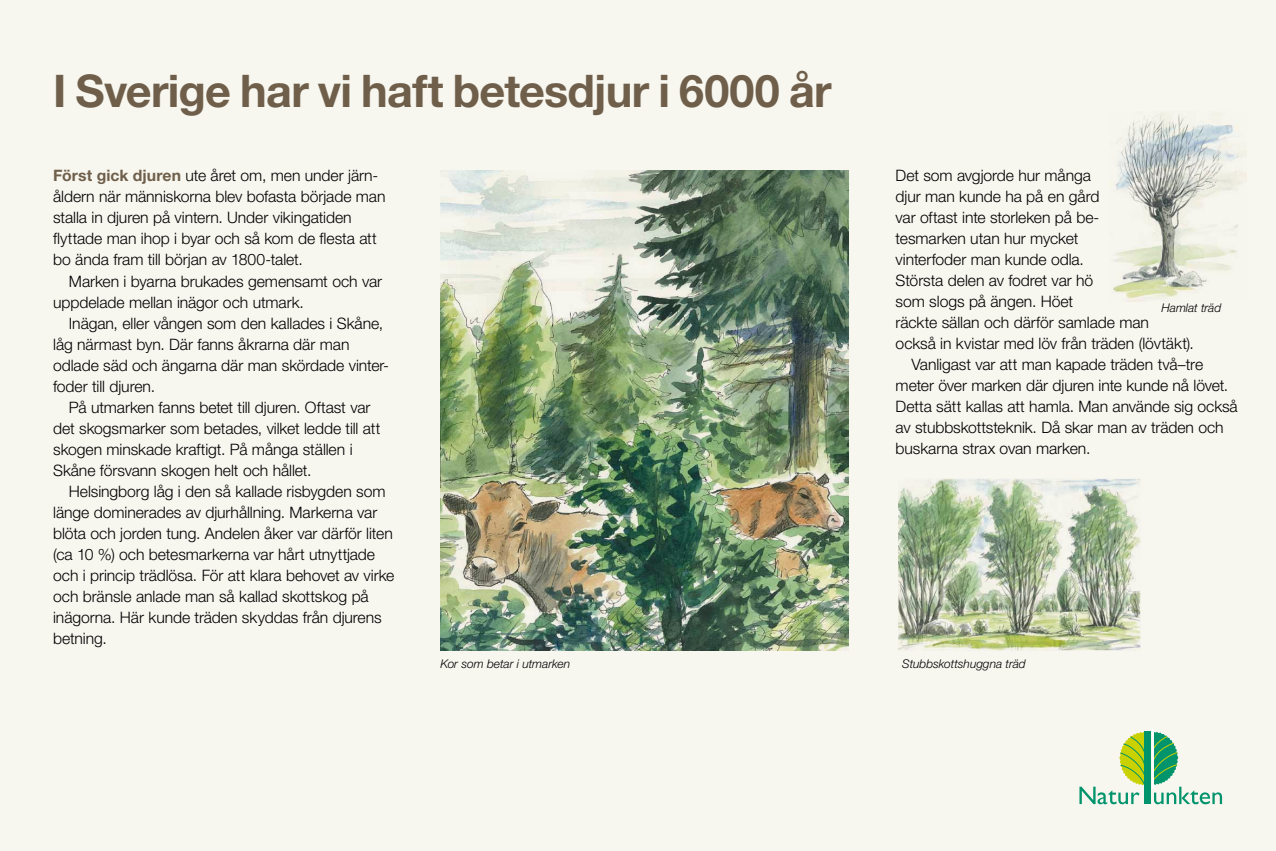
<style>
.page{position:relative;width:1276px;height:851px;background:#fff}
.page>*{position:absolute;margin:0;border:0;box-sizing:border-box;transform-origin:0 0}
.t1{font:700 45px "Helvetica Neue LT Pro";letter-spacing:-.015em;color:#6f5f4a}
.t2{font:300 15.75px/21px "Helvetica Neue LT Pro";letter-spacing:-.005em;color:#000}
.t3{font:italic 300 12px "Helvetica Neue LT Pro";letter-spacing:-.005em;color:#000}
.s1{font-weight:700;color:#6f5f4a}
</style>
<div class="page">
<div style="left:0;top:0;width:1276px;height:850px;background:#f7f6ef"></div>
<img style="left:440px;top:170px;width:408px;height:480px">
<img style="left:898px;top:478px;width:242px;height:172px">
<img style="left:1113px;top:113px;width:133px;height:188px">
<svg style="left:1152px;top:731px;width:70px;height:73px"></svg>
<hr style="left:1151px;top:728px;width:2px;height:59px;background:#fff">
<svg style="left:1079px;top:731px;width:65px;height:73px"></svg>
<div style="left:1144px;top:731px;width:7px;height:73px;background:#00946c"></div>
<h1 class="t1" style="left:53px;top:63px;width:780px">I Sverige har vi haft betesdjur i 6000 år</h1>
<p class="t2" style="left:53px;top:165px;width:334px"><span class="s1">Först gick djuren</span> ute året om, men under järn&shy;åldern när människorna blev bofasta började man stalla in djuren på vintern. Under vikingatiden flyttade man ihop i byar och så kom de flesta att bo ända fram till början av 1800-talet.</p>
<p class="t2" style="left:53px;top:270px;width:330px;text-indent:16px">Marken i byarna brukades gemensamt och var uppdelade mellan inägor och utmark.</p>
<p class="t2" style="left:53px;top:312px;width:335px;text-indent:16px">Inägan, eller vången som den kallades i Skåne, låg närmast byn. Där fanns åkrarna där man odlade säd och ängarna där man skördade vinter&shy;foder till djuren.</p>
<p class="t2" style="left:53px;top:396px;width:329px;text-indent:16px">På utmarken fanns betet till djuren. Oftast var det skogsmarker som betades, vilket ledde till att skogen minskade kraftigt. På många ställen i Skåne försvann skogen helt och hållet.</p>
<p class="t2" style="left:53px;top:480px;width:343px;text-indent:16px">Helsingborg låg i den så kallade risbygden som länge dominerades av djurhållning. Markerna var blöta och jorden tung. Andelen åker var därför liten (ca 10 %) och betesmarkerna var hårt utnyttjade och i princip trädlösa. För att klara behovet av virke och bränsle anlade man så kallad skottskog på inägorna. Här kunde träden skyddas från djurens betning.</p>
<p class="t3" style="left:440px;top:656px;width:131px">Kor som betar i utmarken</p>
<p class="t2" style="left:895px;top:165px;width:197px">Det som avgjorde hur många</p>
<p class="t2" style="left:895px;top:186px;width:205px">djur man kunde ha på en gård</p>
<p class="t2" style="left:895px;top:207px;width:205px">var oftast inte storleken på be-</p>
<p class="t2" style="left:895px;top:228px;width:184px">tesmarken utan hur mycket</p>
<p class="t2" style="left:895px;top:249px;width:190px">vinterfoder man kunde odla.</p>
<p class="t2" style="left:895px;top:270px;width:199px">Största delen av fodret var hö</p>
<p class="t2" style="left:895px;top:291px;width:179px">som slogs på ängen. Höet</p>
<p class="t2" style="left:895px;top:312px;width:255px">räckte sällan och därför samlade man</p>
<p class="t2" style="left:895px;top:333px;width:300px">också in kvistar med löv från träden (lövtäkt).</p>
<p class="t2" style="left:911px;top:354px;width:293px">Vanligast var att man kapade träden två–tre</p>
<p class="t2" style="left:895px;top:375px;width:334px">meter över marken där djuren inte kunde nå lövet.</p>
<p class="t2" style="left:895px;top:396px;width:344px">Detta sätt kallas att hamla. Man använde sig också</p>
<p class="t2" style="left:895px;top:417px;width:329px">av stubbskottsteknik. Då skar man av träden och</p>
<p class="t2" style="left:895px;top:438px;width:196px">buskarna strax ovan marken.</p>
<p class="t3" style="left:1161px;top:300px;width:61px">Hamlat träd</p>
<p class="t3" style="left:902px;top:656px;width:125px">Stubbskottshuggna träd</p>
</div>
